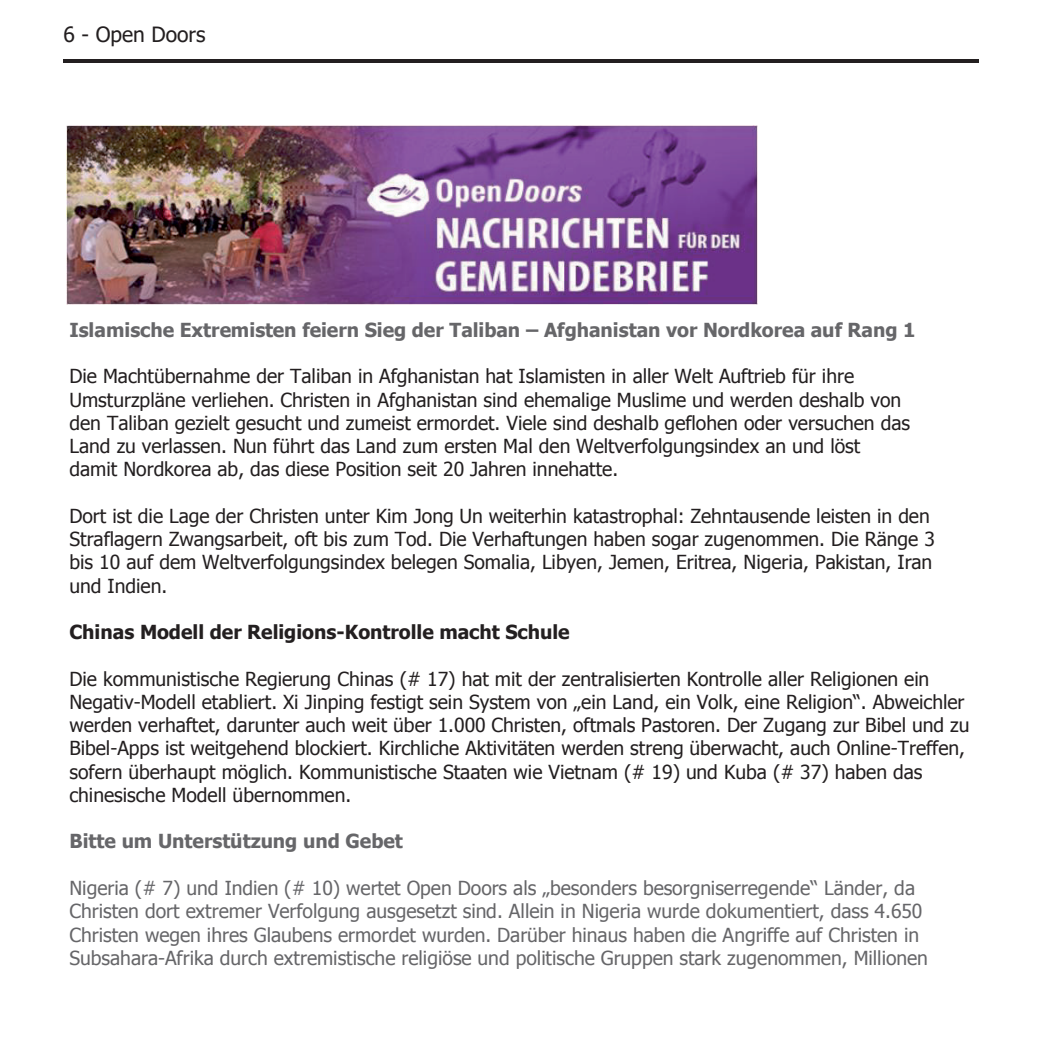
<style>
.page{position:relative;width:1042px;height:1042px;background:#fff}
.page>*{position:absolute;margin:0;border:0;box-sizing:border-box;transform-origin:0 0}
.t1{font:21px "Tahoma";color:#231f20}
.t2{font:19.25px/23.3px "Tahoma";color:#231f20}
.t3{font:19.25px/23.3px "Tahoma";color:#666669}
.t4{font:700 19.25px "Tahoma";color:#666669}
.t5{font:700 19.25px "Tahoma";color:#231f20}
</style>
<div class="page">
<hr style="left:63px;top:59px;width:916px;height:4px;background:#231f20">
<img style="left:66px;top:126px;width:691px;height:178px">
<p class="t1" style="left:63px;top:20px;width:144px">6 - Open Doors</p>
<p class="t4" style="left:69px;top:316px;width:847px">Islamische Extremisten feiern Sieg der Taliban – Afghanistan vor Nordkorea auf Rang 1</p>
<p class="t2" style="left:69px;top:364px;width:842px">Die Machtübernahme der Taliban in Afghanistan hat Islamisten in aller Welt Auftrieb für ihre Umsturzpläne verliehen. Christen in Afghanistan sind ehemalige Muslime und werden deshalb von den Taliban gezielt gesucht und zumeist ermordet. Viele sind deshalb geflohen oder versuchen das Land zu verlassen. Nun führt das Land zum ersten Mal den Weltverfolgungsindex an und löst damit Nordkorea ab, das diese Position seit 20 Jahren innehatte.</p>
<p class="t2" style="left:69px;top:503px;width:867px">Dort ist die Lage der Christen unter Kim Jong Un weiterhin katastrophal: Zehntausende leisten in den Straflagern Zwangsarbeit, oft bis zum Tod. Die Verhaftungen haben sogar zugenommen. Die Ränge 3 bis 10 auf dem Weltverfolgungsindex belegen Somalia, Libyen, Jemen, Eritrea, Nigeria, Pakistan, Iran und Indien.</p>
<p class="t5" style="left:69px;top:618px;width:502px">Chinas Modell der Religions-Kontrolle macht Schule</p>
<p class="t2" style="left:69px;top:666px;width:901px">Die kommunistische Regierung Chinas (# 17) hat mit der zentralisierten Kontrolle aller Religionen ein Negativ-Modell etabliert. Xi Jinping festigt sein System von „ein Land, ein Volk, eine Religion“. Abweichler werden verhaftet, darunter auch weit über 1.000 Christen, oftmals Pastoren. Der Zugang zur Bibel und zu Bibel-Apps ist weitgehend blockiert. Kirchliche Aktivitäten werden streng überwacht, auch Online-Treffen, sofern überhaupt möglich. Kommunistische Staaten wie Vietnam (# 19) und Kuba (# 37) haben das chinesische Modell übernommen.</p>
<p class="t4" style="left:69px;top:828px;width:335px">Bitte um Unterstützung und Gebet</p>
<p class="t3" style="left:69px;top:875px;width:860px">Nigeria (# 7) und Indien (# 10) wertet Open Doors als „besonders besorgniserregende“ Länder, da Christen dort extremer Verfolgung ausgesetzt sind. Allein in Nigeria wurde dokumentiert, dass 4.650<br>Christen wegen ihres Glaubens ermordet wurden. Darüber hinaus haben die Angriffe auf Christen in Subsahara-Afrika durch extremistische religiöse und politische Gruppen stark zugenommen, Millionen</p>
</div>
